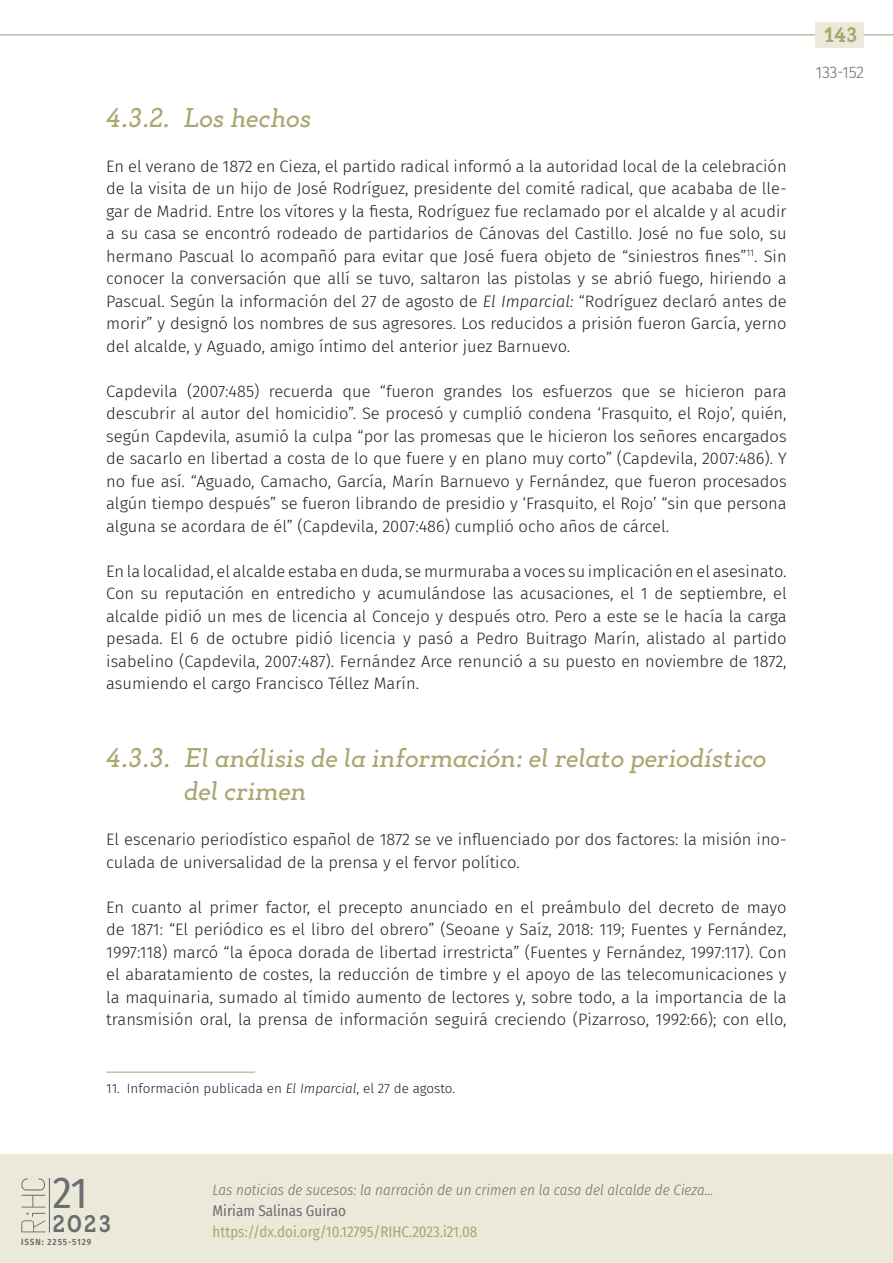
<style>
.page{position:relative;width:893px;height:1263px;background:#fff}
.page>*{position:absolute;margin:0;border:0;box-sizing:border-box;transform-origin:0 0}
.t1{font:43.2px "Fira Sans Condensed";color:#6c6d70}
._42_enunc_3{font:italic 27px/33px "Gambero";color:#aaa671}
.t2{font:600 24px "Gambero";color:#6c6d70}
.t3{font:600 21px "Gambero";color:#aaa671}
._00_bsc{font:300 16.5px/22.5px "Fira Sans";color:#231f20;text-align:justify}
._00_bsc_tras{font:300 16.5px/22.5px "Fira Sans";color:#231f20;text-align:justify}
.t4{font:300 16.5px "Fira Sans";letter-spacing:-.025em;color:#6c6d70}
.t5{font:italic 300 15px "Fira Sans Condensed";color:#6c6d70}
.t6{font:15px "Fira Sans Condensed";color:#aaa671}
.t7{font:15px "Fira Sans Condensed";color:#6c6d70}
.zzz_notas{font:300 13.5px "Fira Sans";color:#231f20}
.t8{font:600 9px "Fira Sans Condensed";letter-spacing:.1em;color:#6c6d70}
.s1{font-style:italic}
</style>
<div class="page">
<hr style="left:0;top:34px;width:893px;height:1px;background:#aea385">
<div style="left:816px;top:22px;width:48px;height:26px;background:#ebeada"></div>
<div style="left:0;top:1154px;width:893px;height:109px;background:#ebeada"></div>
<hr style="left:49px;top:1178px;width:1px;height:54px;background:#6c6d70">
<svg style="left:21px;top:1178px;width:24px;height:29px"></svg>
<svg style="left:21px;top:1213px;width:24px;height:19px"></svg>
<hr style="left:106px;top:1072px;width:149px;height:1px;background:#aaa671">
<p class="_42_enunc_3" style="left:106px;top:101px;width:206px">4.3.2. Los hechos</p>
<p class="_00_bsc_tras" style="left:106px;top:154px;width:682px">En el verano de 1872 en Cieza, el partido radical informó a la autoridad local de la celebración de la visita de un hijo de José Rodríguez, presidente del comité radical, que acababa de lle&shy;gar de Madrid. Entre los vítores y la fiesta, Rodríguez fue reclamado por el alcalde y al acudir a su casa se encontró rodeado de partidarios de Cánovas del Castillo. José no fue solo, su hermano Pascual lo acompañó para evitar que José fuera objeto de “siniestros fines”<sup>11</sup>. Sin conocer la conversación que allí se tuvo, saltaron las pistolas y se abrió fuego, hiriendo a Pascual. Según la información del 27 de agosto de <span class="s1">El Imparcial:</span> “Rodríguez declaró antes de morir” y designó los nombres de sus agresores. Los reducidos a prisión fueron García, yerno del alcalde, y Aguado, amigo íntimo del anterior juez Barnuevo.</p>
<p class="_00_bsc" style="left:106px;top:379px;width:682px">Capdevila (2007:485) recuerda que “fueron grandes los esfuerzos que se hicieron para descubrir al autor del homicidio”. Se procesó y cumplió condena ‘Frasquito, el Rojo’, quién, según Capdevila, asumió la culpa “por las promesas que le hicieron los señores encargados de sacarlo en libertad a costa de lo que fuere y en plano muy corto” (Capdevila, 2007:486). Y no fue así. “Aguado, Camacho, García, Marín Barnuevo y Fernández, que fueron procesados algún tiempo después” se fueron librando de presidio y ‘Frasquito, el Rojo’ “sin que persona alguna se acordara de él” (Capdevila, 2007:486) cumplió ocho años de cárcel.</p>
<p class="_00_bsc" style="left:106px;top:559px;width:682px">En la localidad, el alcalde estaba en duda, se murmuraba a voces su implicación en el asesinato.<br>Con su reputación en entredicho y acumulándose las acusaciones, el 1 de septiembre, el alcalde pidió un mes de licencia al Concejo y después otro. Pero a este se le hacía la carga pesada. El 6 de octubre pidió licencia y pasó a Pedro Buitrago Marín, alistado al partido isabelino (Capdevila, 2007:487). Fernández Arce renunció a su puesto en noviembre de 1872, asumiendo el cargo Francisco Téllez Marín.</p>
<p class="_42_enunc_3" style="left:184px;top:742px;width:584px;text-indent:-78px">4.3.3. El análisis de la información: el relato periodístico del crimen</p>
<p class="_00_bsc_tras" style="left:106px;top:828px;width:682px">El escenario periodístico español de 1872 se ve influenciado por dos factores: la misión ino&shy;culada de universalidad de la prensa y el fervor político.</p>
<p class="_00_bsc" style="left:106px;top:895px;width:682px">En cuanto al primer factor, el precepto anunciado en el preámbulo del decreto de mayo de 1871: “El periódico es el libro del obrero” (Seoane y Saíz, 2018: 119; Fuentes y Fernández, 1997:118) marcó “la época dorada de libertad irrestricta” (Fuentes y Fernández, 1997:117). Con el abaratamiento de costes, la reducción de timbre y el apoyo de las telecomunicaciones y la maquinaria, sumado al tímido aumento de lectores y, sobre todo, a la importancia de la transmisión oral, la prensa de información seguirá creciendo (Pizarroso, 1992:66); con ello,</p>
<p class="zzz_notas" style="left:106px;top:1078px;width:351px">11. Información publicada en <span class="s1">El Imparcial</span>, el 27 de agosto.</p>
<p class="t3" style="left:825px;top:22px;width:34px">143</p>
<p class="t4" style="left:816px;top:60px;width:50px">133-152</p>
<h1 class="t1" style="left:53px;top:1160px;width:36px">21</h1>
<h3 class="t2" style="left:53px;top:1209px;width:60px">2023</h3>
<p class="t8" style="left:21px;top:1234px;width:71px">ISSN: 2255-5129</p>
<p class="t5" style="left:213px;top:1179px;width:503px">Las noticias de sucesos: la narración de un crimen en la casa del alcalde de Cieza…</p>
<p class="t7" style="left:213px;top:1199px;width:135px">Miriam Salinas Guirao</p>
<p class="t6" style="left:213px;top:1220px;width:266px">https://dx.doi.org/10.12795/RIHC.2023.i21.08</p>
</div>
